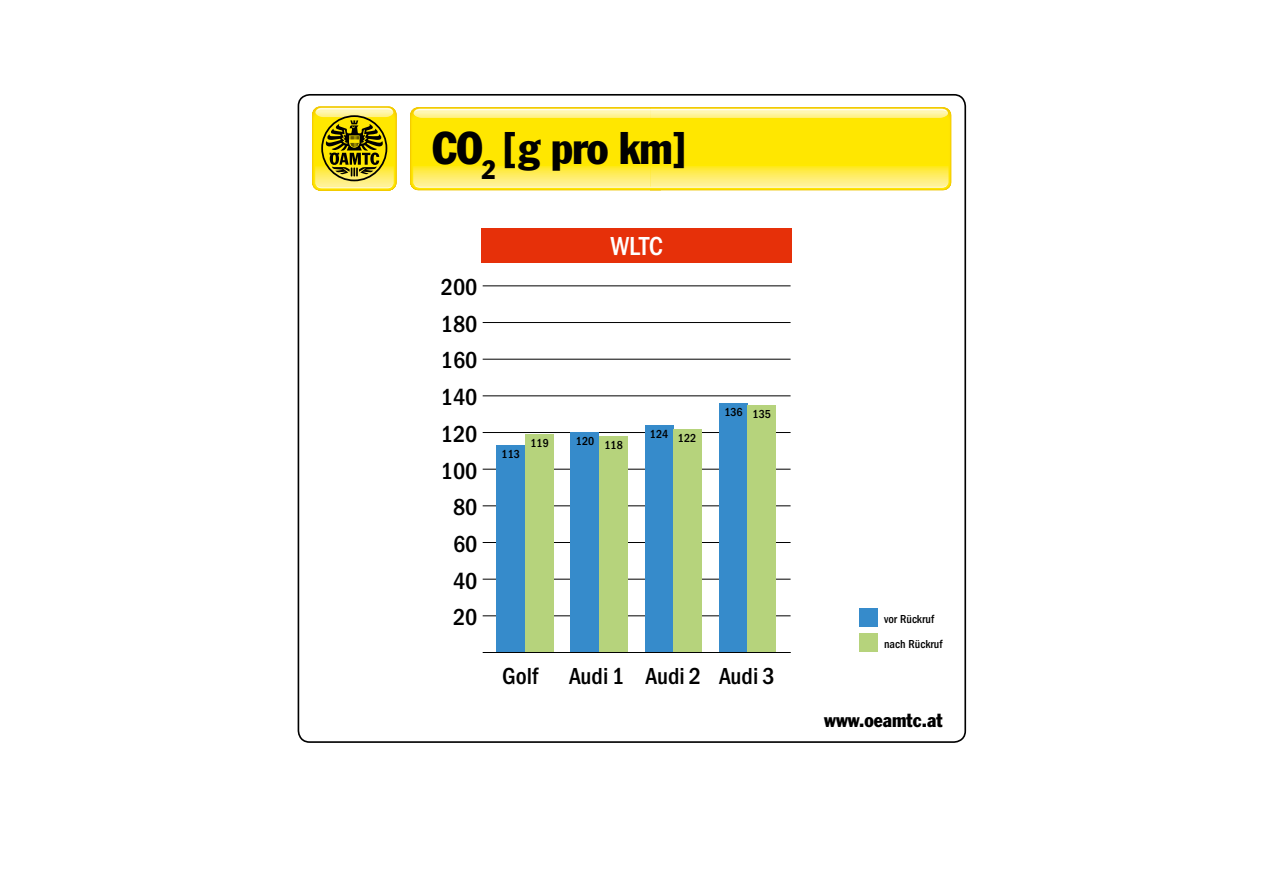
<style>
.page{position:relative;width:1263px;height:893px;background:#fff}
.page>*{position:absolute;margin:0;border:0;box-sizing:border-box;transform-origin:0 0}
.t1{font:condensed 45px "Franklin Gothic";letter-spacing:-.02em;color:#000}
.t2{font:500 condensed 27px "Franklin Gothic";color:#fff}
.t3{font:500 condensed 24px/36.6px "Franklin Gothic";color:#000;text-align:center}
.t4{font:condensed 19.5px "Franklin Gothic";color:#000}
.t5{font:500 condensed 12px "Franklin Gothic";color:#000}
</style>
<div class="page">
<hr style="left:483px;top:652px;width:308px;height:1px;background:#000">
<hr style="left:483px;top:579px;width:307px;height:1px;background:#000">
<hr style="left:483px;top:615px;width:307px;height:1px;background:#000">
<hr style="left:483px;top:542px;width:307px;height:1px;background:#000">
<hr style="left:483px;top:505px;width:307px;height:1px;background:#000">
<hr style="left:483px;top:469px;width:307px;height:1px;background:#000">
<hr style="left:483px;top:432px;width:307px;height:1px;background:#000">
<hr style="left:483px;top:395px;width:307px;height:1px;background:#000">
<hr style="left:483px;top:359px;width:307px;height:1px;background:#000">
<hr style="left:483px;top:322px;width:307px;height:1px;background:#000">
<hr style="left:483px;top:285px;width:307px;height:1px;background:#000">
<div style="left:482px;top:228px;width:310px;height:34px;background:#e63009"></div>
<div style="left:496px;top:445px;width:29px;height:207px;background:#368bcb"></div>
<div style="left:525px;top:434px;width:29px;height:218px;background:#b6d37c"></div>
<div style="left:571px;top:433px;width:28px;height:219px;background:#368bcb"></div>
<div style="left:599px;top:436px;width:29px;height:216px;background:#b6d37c"></div>
<div style="left:645px;top:425px;width:28px;height:227px;background:#368bcb"></div>
<div style="left:673px;top:429px;width:29px;height:223px;background:#b6d37c"></div>
<div style="left:719px;top:403px;width:28px;height:249px;background:#368bcb"></div>
<div style="left:747px;top:405px;width:29px;height:247px;background:#b6d37c"></div>
<svg style="left:410px;top:107px;width:541px;height:83px;background:#fee92e"></svg>
<svg style="left:315px;top:108px;width:79px;height:80px;background:#bbac2a"></svg>
<div style="left:859px;top:634px;width:19px;height:18px;background:#b6d37c"></div>
<div style="left:859px;top:608px;width:19px;height:19px;background:#368bcb"></div>
<h1 class="t1" style="left:433px;top:121px;width:256px">CO<sub>2</sub> [g pro km]</h1>
<p class="t3" style="left:441px;top:269px;width:38px">200<br>180<br>160<br>140<br>120<br>100<br>80<br>60<br>40<br>20</p>
<p class="t2" style="left:610px;top:231px;width:54px">WLTC</p>
<p class="t5" style="left:502px;top:447px;width:20px">113</p>
<p class="t5" style="left:530px;top:436px;width:20px">119</p>
<p class="t5" style="left:576px;top:436px;width:48px">120 118</p>
<p class="t5" style="left:650px;top:429px;width:48px">124 122</p>
<p class="t5" style="left:724px;top:406px;width:48px">136 135</p>
<p class="t3" style="left:502px;top:658px;width:37px">Golf</p>
<p class="t3" style="left:569px;top:658px;width:207px">Audi 1 Audi 2 Audi 3</p>
<p class="t5" style="left:884px;top:612px;width:52px">vor Rückruf</p>
<p class="t5" style="left:884px;top:637px;width:60px">nach Rückruf</p>
<p class="t4" style="left:824px;top:708px;width:120px">www.oeamtc.at</p>
</div>
